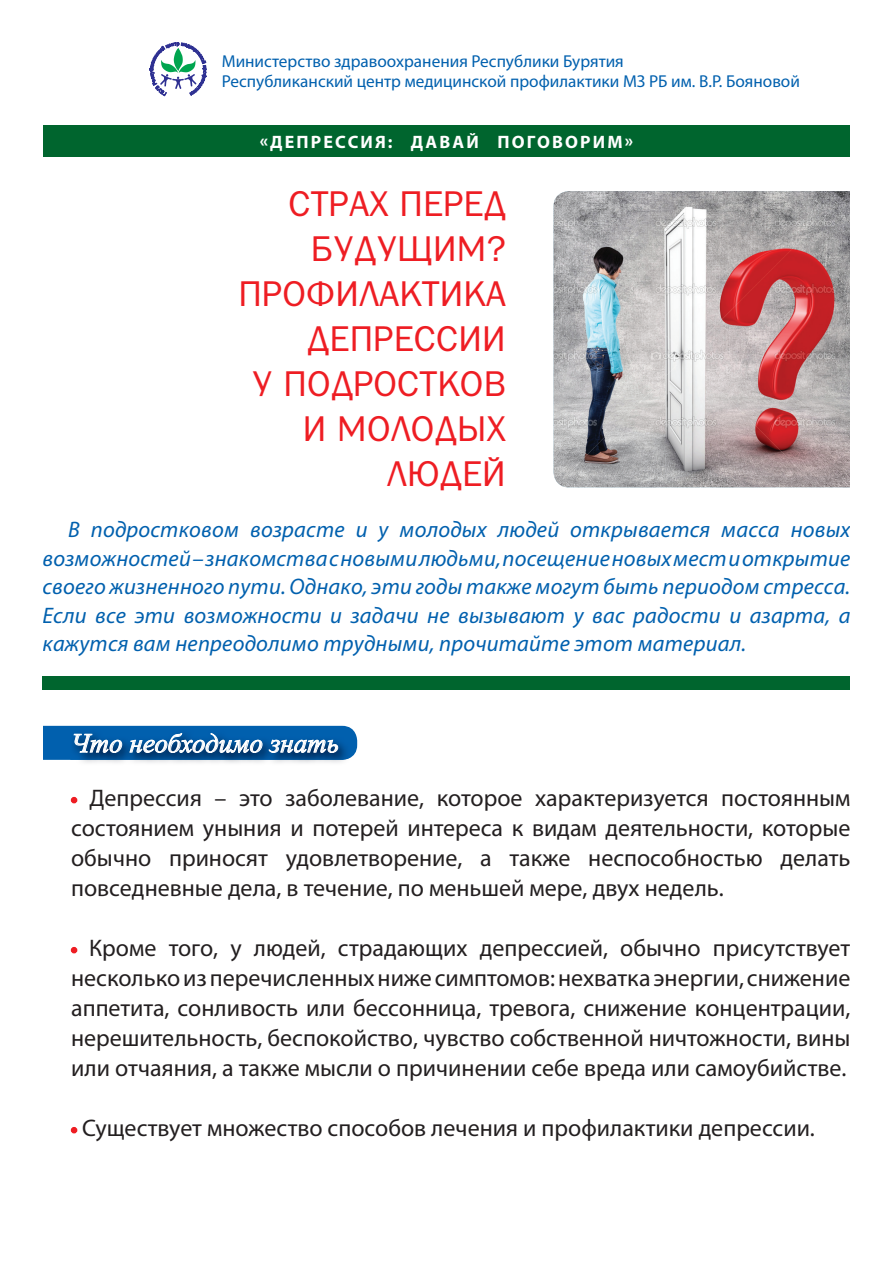
<style>
.page{position:relative;width:893px;height:1263px;background:#fff}
.page>*{position:absolute;margin:0;border:0;box-sizing:border-box;transform-origin:0 0}
.t1{font:36px/45px "Bloknot";color:#ee1d23;text-align:right}
.t2{font:italic 27px "Times New Roman";color:#fff}
.t3{font:24px/30px "Myriad Pro";color:#231f20;text-align:justify}
.t4{font:italic 22.5px/28.5px "Myriad Pro";letter-spacing:.01em;color:#0160ae;text-align:justify}
.t5{font:700 18px "Myriad Pro";letter-spacing:.12em;color:#fff}
.t6{font:17.25px/20.7px "Myriad Pro";color:#0160ae}
.s1{font-size:21px;color:#ee1d23}
</style>
<div class="page">
<div style="left:43px;top:125px;width:807px;height:32px;background:#00652e"></div>
<svg style="left:71px;top:797px;width:6px;height:6px"></svg>
<svg style="left:71px;top:947px;width:6px;height:6px"></svg>
<svg style="left:71px;top:1127px;width:6px;height:6px"></svg>
<div style="left:0;top:726px;width:357px;height:34px;background:#0160ae;border-radius:15px"></div>
<img style="left:70px;top:741px;width:280px;height:19px">
<svg style="left:73px;top:733px;width:50px;height:21px"></svg>
<svg style="left:129px;top:733px;width:210px;height:21px"></svg>
<div style="left:0;top:43px;width:43px;height:1177px;background:#fff"></div>
<img style="left:553px;top:191px;width:297px;height:296px">
<div style="left:43px;top:676px;width:807px;height:14px;background:#00652e"></div>
<svg style="left:149px;top:43px;width:58px;height:53px"></svg>
<p class="t6" style="left:222px;top:50px;width:580px">Министерство здравоохранения Республики Бурятия<br>Республиканский центр медицинской профилактики МЗ РБ им. В.Р. Бояновой</p>
<p class="t5" style="left:260px;top:130px;width:375px">«ДЕПРЕССИЯ: ДАВАЙ ПОГОВОРИМ»</p>
<h1 class="t1" style="left:239px;top:187px;width:269px">СТРАХ ПЕРЕД<br>БУДУЩИМ?<br>ПРОФИЛАКТИКА<br>ДЕПРЕССИИ<br>У ПОДРОСТКОВ<br>И МОЛОДЫХ<br>ЛЮДЕЙ</h1>
<p class="t4" style="left:43px;top:515px;width:809px;text-indent:26px">В подростковом возрасте и у молодых людей открывается масса новых возможностей – знакомства с новыми людьми, посещение новых мест и открытие своего жизненного пути. Однако, эти годы также могут быть периодом стресса.<br>Если все эти возможности и задачи не вызывают у вас радости и азарта, а кажутся вам непреодолимо трудными, прочитайте этот материал.</p>
<p class="t2" style="left:71px;top:724px;width:269px">Что необходимо знать</p>
<p class="t3" style="left:71px;top:782px;width:781px"><span class="s1">•</span> Депрессия – это заболевание, которое характеризуется постоянным состоянием уныния и потерей интереса к видам деятельности, которые обычно приносят удовлетворение, а также неспособностью делать повседневные дела, в течение, по меньшей мере, двух недель.</p>
<p class="t3" style="left:71px;top:932px;width:781px"><span class="s1">•</span> Кроме того, у людей, страдающих депрессией, обычно присутствует несколько из перечисленных ниже симптомов: нехватка энергии, снижение аппетита, сонливость или бессонница, тревога, снижение концентрации, нерешительность, беспокойство, чувство собственной ничтожности, вины или отчаяния, а также мысли о причинении себе вреда или самоубийстве.</p>
<p class="t3" style="left:71px;top:1112px;width:745px"><span class="s1">•</span> Существует множество способов лечения и профилактики депрессии.</p>
</div>
